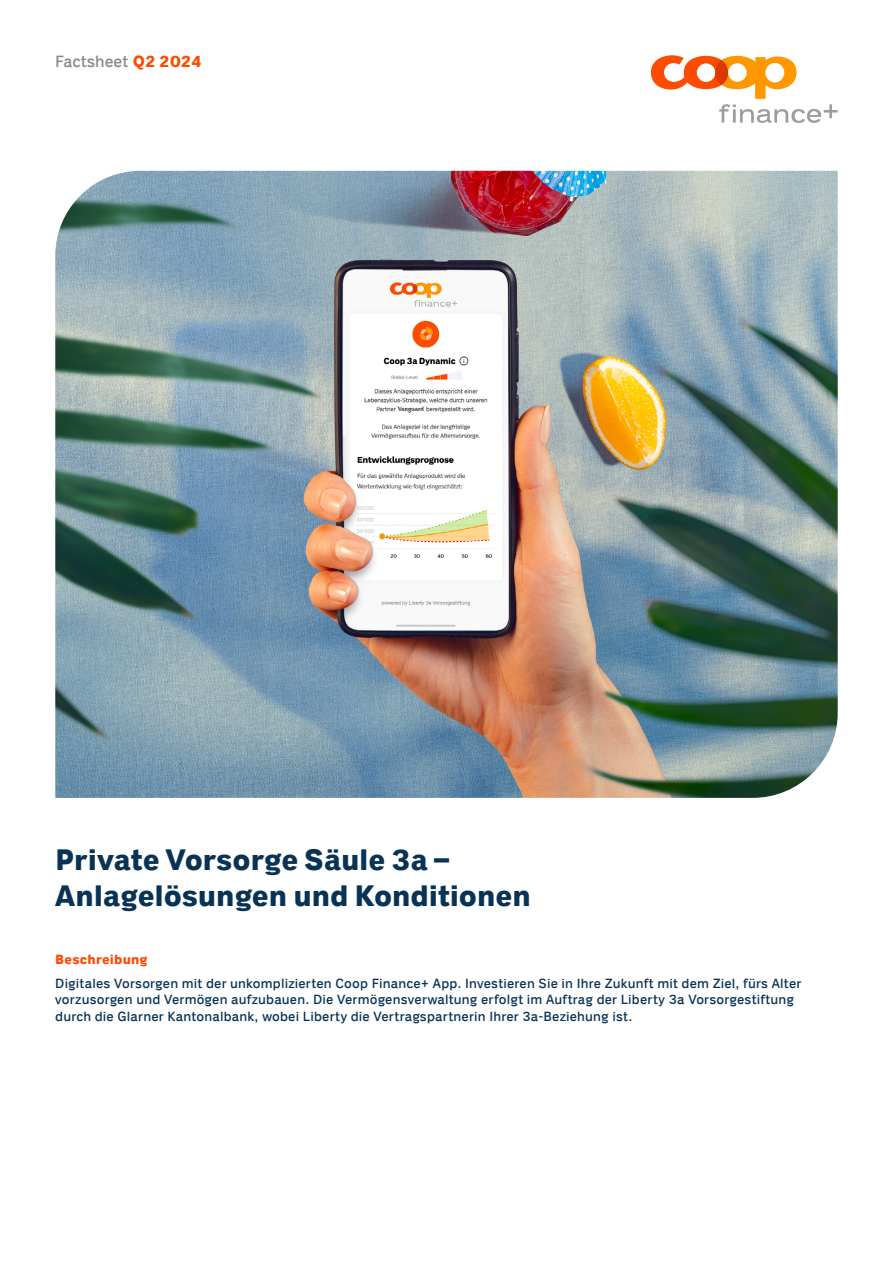
<style>
.page{position:relative;width:893px;height:1263px;background:#fff}
.page>*{position:absolute;margin:0;border:0;box-sizing:border-box;transform-origin:0 0}
.t1{font:700 30px/36px "Coop";letter-spacing:-.005em;color:#093356}
.t2{font:16.5px "Coop";color:#898989}
.t3{font:13.5px/16.5px "Coop";letter-spacing:.015em;color:#093356}
.t4{font:700 13.5px "Coop";letter-spacing:.01em;color:#fd4c00}
.s1{font-weight:700;color:#fd4c00}
</style>
<div class="page">
<svg style="left:651px;top:55px;width:187px;height:68px"></svg>
<img style="left:55px;top:171px;width:783px;height:627px">
<p class="t2" style="left:55px;top:52px;width:148px">Factsheet <span class="s1">Q2 2024</span></p>
<h1 class="t1" style="left:55px;top:842px;width:477px">Private Vorsorge Säule 3a –<br>Anlagelösungen und Konditionen</h1>
<p class="t4" style="left:55px;top:951px;width:94px">Beschreibung</p>
<p class="t3" style="left:55px;top:975px;width:747px">Digitales Vorsorgen mit der unkomplizierten Coop Finance+ App. Investieren Sie in Ihre Zukunft mit dem Ziel, fürs Alter vorzusorgen und Vermögen aufzubauen. Die Vermögensverwaltung erfolgt im Auftrag der Liberty 3a Vorsorgestiftung durch die Glarner Kantonalbank, wobei Liberty die Vertragspartnerin Ihrer 3a-Beziehung ist.</p>
</div>
